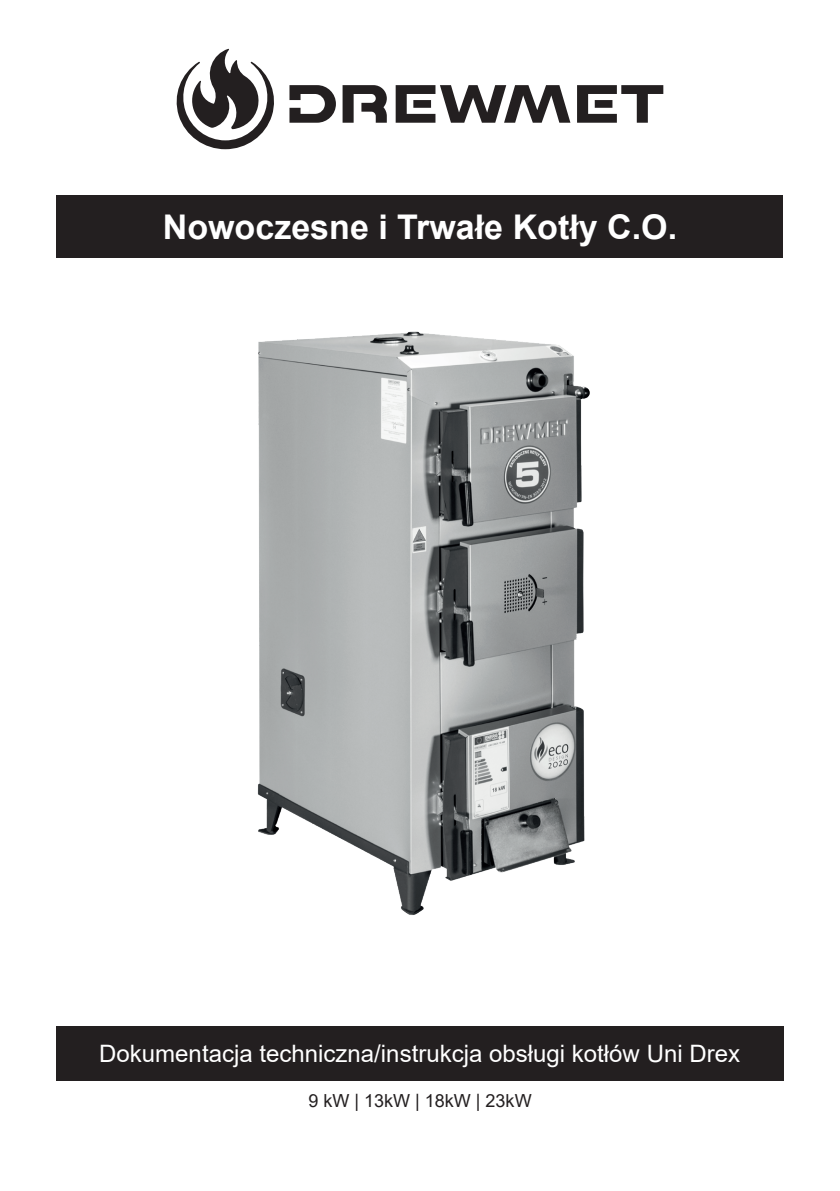
<style>
.page{position:relative;width:840px;height:1191px;background:#fff}
.page>*{position:absolute;margin:0;border:0;box-sizing:border-box;transform-origin:0 0}
.t1{font:700 34px "Arial";color:#fff}
.t2{font:24px "Arial";color:#fff}
.t3{font:18px "Arial";color:#231f20}
</style>
<div class="page">
<div style="left:56px;top:1026px;width:727px;height:55px;background:#231f20"></div>
<div style="left:57px;top:196px;width:725px;height:62px;background:#231f20"></div>
<img style="left:257px;top:331px;width:333px;height:584px">
<svg style="left:577px;top:85px;width:86px;height:38px"></svg>
<svg style="left:395px;top:85px;width:175px;height:38px"></svg>
<svg style="left:289px;top:85px;width:47px;height:38px"></svg>
<svg style="left:342px;top:85px;width:44px;height:38px"></svg>
<svg style="left:176px;top:49px;width:98px;height:100px"></svg>
<p class="t1" style="left:163px;top:203px;width:515px">Nowoczesne i Trwałe Kotły C.O.</p>
<p class="t2" style="left:99px;top:1037px;width:642px">Dokumentacja techniczna/instrukcja obsługi kotłów Uni Drex</p>
<p class="t3" style="left:308px;top:1088px;width:225px">9 kW | 13kW | 18kW | 23kW</p>
</div>
